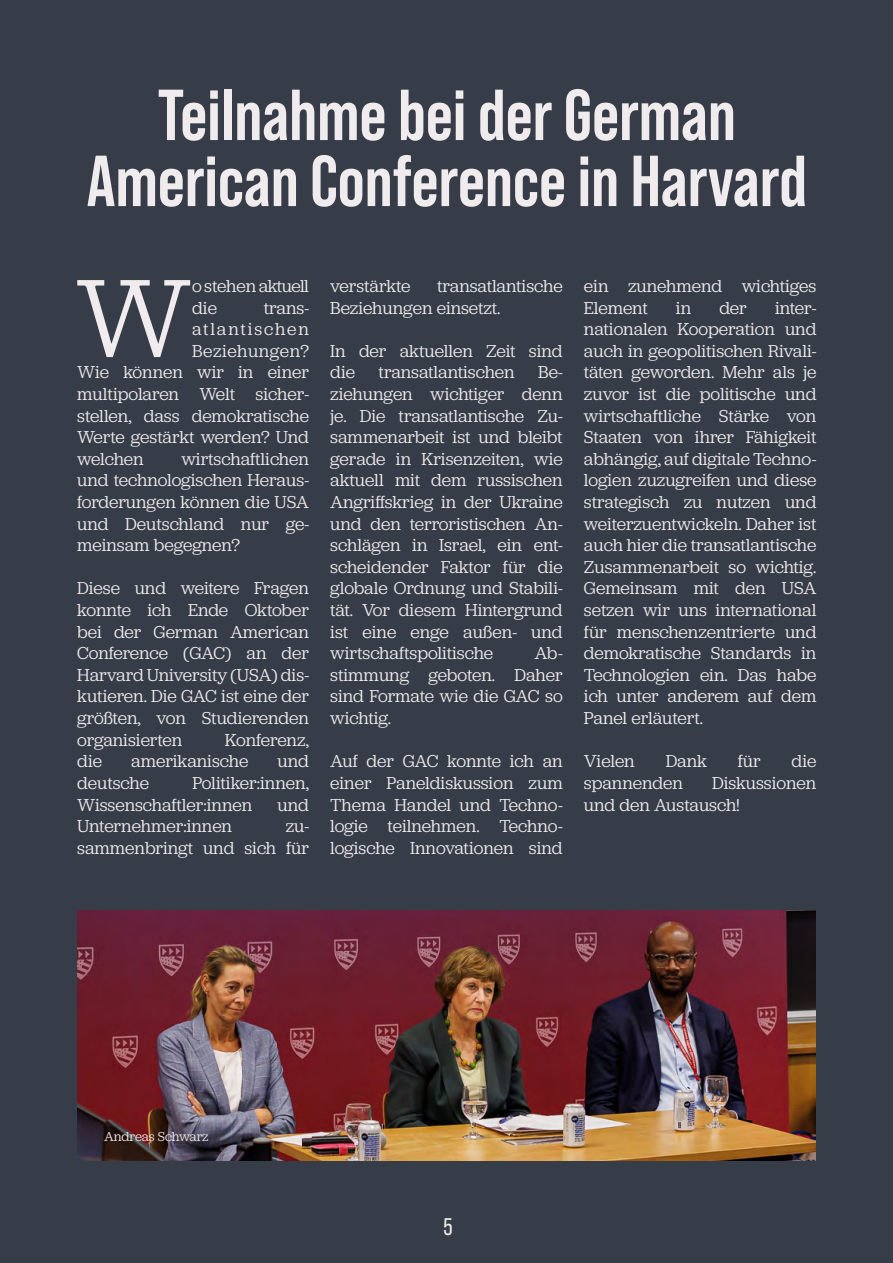
<style>
.page{position:relative;width:893px;height:1263px;background:#363d49}
.page>*{position:absolute;margin:0;border:0;box-sizing:border-box;transform-origin:0 0}
.t1{font:115.65px "Jubilat";color:#f0ebec}
.t2{font:700 72px/66px "Bebas Neue Pro";color:#f0ebec;text-align:center}
.t3{font:24px "Bebas Neue Pro";color:#f0ebec}
.t4{font:18px/21.6px "Jubilat";color:#f0ebec;text-align:justify}
.t5{font:18px/21.6px "Jubilat";letter-spacing:-.02em;color:#f0ebec}
.t6{font:18px "Jubilat";letter-spacing:.105em;color:#f0ebec}
.t7{font:18px "Jubilat";letter-spacing:.035em;color:#f0ebec}
.t8{font:13.5px "Jubilat";letter-spacing:-.01em;color:#f0ebec}
</style>
<div class="page">
<img style="left:77px;top:910px;width:739px;height:250px">
<h2 class="t2" style="left:87px;top:81px;width:722px">Teilnahme bei der German<br>American Conference in Harvard</h2>
<h1 class="t1" style="left:75px;top:246px;width:118px">W</h1>
<p class="t5" style="left:192px;top:275px;width:118px">o stehen aktuell die</p>
<p class="t4" style="left:264px;top:296px;width:47px">trans-</p>
<p class="t6" style="left:192px;top:318px;width:118px">atlantischen</p>
<p class="t7" style="left:192px;top:340px;width:118px">Beziehungen?</p>
<p class="t4" style="left:77px;top:361px;width:233px">Wie können wir in einer</p>
<p class="t4" style="left:77px;top:383px;width:233px">multipolaren Welt sicher-</p>
<p class="t4" style="left:77px;top:404px;width:233px">stellen, dass demokratische</p>
<p class="t4" style="left:77px;top:426px;width:233px">Werte gestärkt werden? Und</p>
<p class="t4" style="left:77px;top:447px;width:68px">welchen</p>
<p class="t4" style="left:77px;top:447px;width:233px;text-indent:104px">wirtschaftlichen und technologischen Heraus&shy;forderungen können die USA und Deutschland nur ge&shy;meinsam begegnen?</p>
<p class="t4" style="left:77px;top:577px;width:233px">Diese und weitere Fragen konnte ich Ende Oktober bei der German American Conference (GAC) an der Harvard University (USA) dis&shy;kutieren. Die GAC ist eine der größten, von Studierenden organisierten</p>
<p class="t4" style="left:225px;top:728px;width:86px">Konferenz,</p>
<p class="t4" style="left:77px;top:750px;width:26px">die</p>
<p class="t4" style="left:131px;top:750px;width:119px">amerikanische</p>
<p class="t4" style="left:278px;top:750px;width:33px">und</p>
<p class="t4" style="left:77px;top:771px;width:73px">deutsche</p>
<p class="t4" style="left:77px;top:771px;width:233px;text-indent:115px">Politiker:innen,<br>Wissenschaftler:innen</p>
<p class="t4" style="left:278px;top:793px;width:33px">und</p>
<p class="t4" style="left:77px;top:815px;width:156px">Unternehmer:innen</p>
<p class="t4" style="left:77px;top:815px;width:233px;text-align:right">zu-<br>sammenbringt und sich für</p>
<p class="t4" style="left:330px;top:275px;width:234px;text-indent:107px">transatlantische<br>Beziehungen einsetzt.</p>
<p class="t4" style="left:330px;top:339px;width:234px">In der aktuellen Zeit sind die</p>
<p class="t4" style="left:330px;top:275px;width:82px">verstärkte</p>
<p class="t4" style="left:379px;top:361px;width:138px">transatlantischen</p>
<p class="t4" style="left:330px;top:361px;width:234px;text-indent:208px">Be&shy;ziehungen wichtiger denn je. Die transatlantische Zu&shy;sammenarbeit ist und bleibt gerade in Krisenzeiten, wie aktuell mit dem russischen Angriffskrieg in der Ukraine und den terroristischen An&shy;schlägen in Israel, ein ent&shy;scheidender Faktor für die globale Ordnung und Stabili&shy;tät. Vor diesem Hintergrund ist eine enge außen- und wirtschaftspolitische</p>
<p class="t4" style="left:330px;top:642px;width:234px;text-indent:204px">Ab&shy;stimmung geboten. Daher sind Formate wie die GAC so wichtig.</p>
<p class="t4" style="left:330px;top:750px;width:234px">Auf der GAC konnte ich an einer Paneldiskussion zum Thema Handel und Techno&shy;logie teilnehmen. Techno&shy;logische Innovationen sind</p>
<p class="t4" style="left:584px;top:275px;width:234px">ein zunehmend wichtiges<br>Element</p>
<p class="t4" style="left:584px;top:296px;width:234px;text-indent:191px">inter&shy;nationalen Kooperation und auch in geopolitischen Rivali&shy;täten geworden. Mehr als je zuvor ist die politische und wirtschaftliche Stärke von Staaten von ihrer Fähigkeit abhängig, auf digitale Techno&shy;logien zuzugreifen und diese strategisch zu nutzen und weiterzuentwickeln. Daher ist auch hier die transatlantische Zusammenarbeit so wichtig.<br>Gemeinsam mit den USA setzen wir uns international für menschenzentrierte und demokratische Standards in Technologien ein. Das habe ich unter anderem auf dem Panel erläutert.</p>
<p class="t4" style="left:584px;top:750px;width:52px">Vielen</p>
<p class="t4" style="left:666px;top:750px;width:43px">Dank</p>
<p class="t4" style="left:738px;top:750px;width:24px">für</p>
<p class="t4" style="left:792px;top:750px;width:26px">die</p>
<p class="t4" style="left:584px;top:771px;width:100px">spannenden</p>
<p class="t4" style="left:676px;top:296px;width:17px">in</p>
<p class="t4" style="left:719px;top:296px;width:29px">der</p>
<p class="t4" style="left:584px;top:771px;width:234px;text-indent:128px">Diskussionen und den Austausch!</p>
<p class="t8" style="left:104px;top:1128px;width:106px">Andreas Schwarz</p>
<h3 class="t3" style="left:443px;top:1213px;width:11px">5</h3>
</div>
